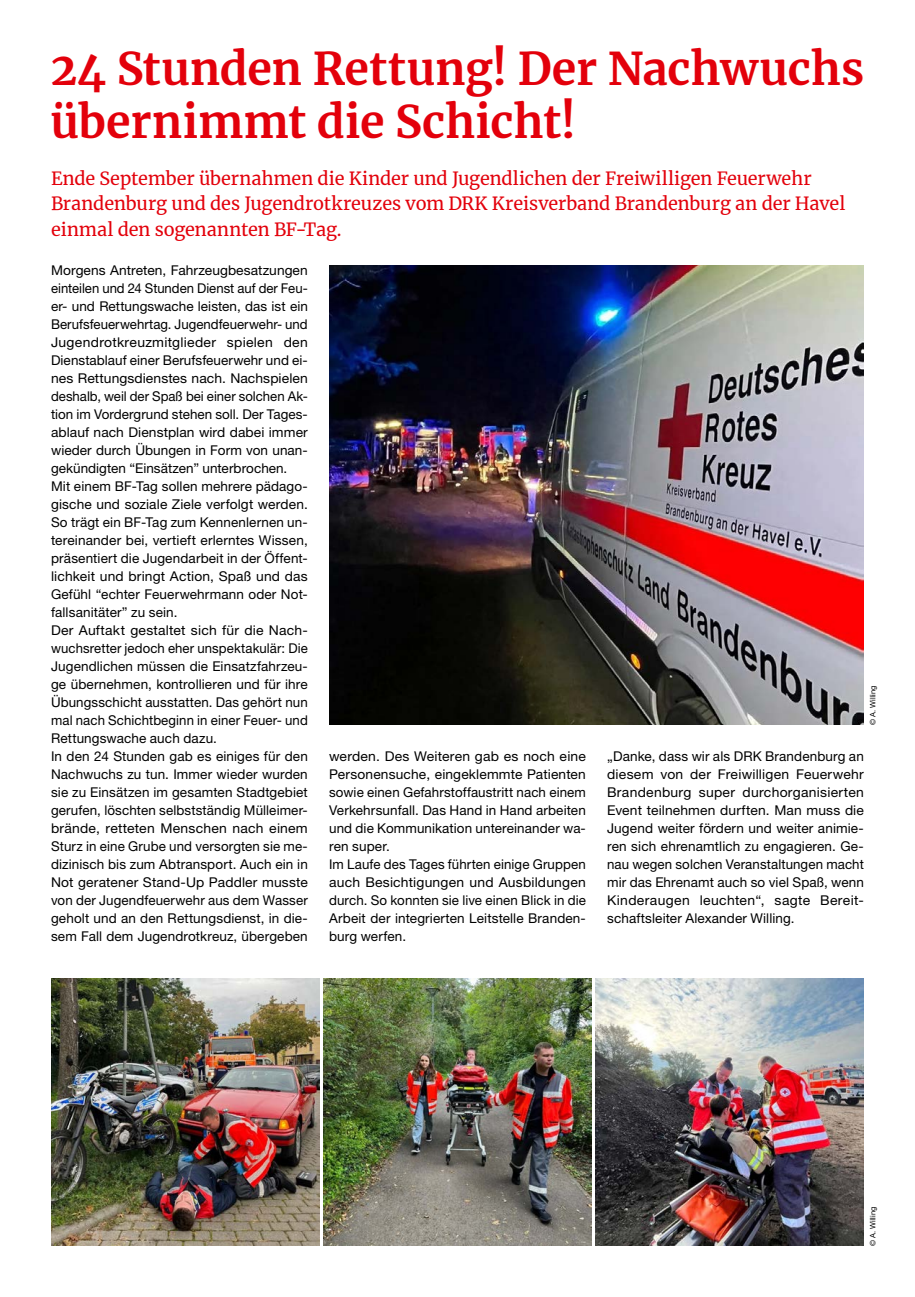
<style>
.page{position:relative;width:915px;height:1297px;background:#fff}
.page>*{position:absolute;margin:0;border:0;box-sizing:border-box;transform-origin:0 0}
.MGB_Headline{font:700 44.55px/53.4px "Merriweather";color:#e3000b}
.MGB_Subline{font:18px/25.5px "Merriweather";letter-spacing:-.005em;color:#e3000b}
.MGB_Copy{font:13.5px/18px "Helvetica Neue LT Pro";letter-spacing:.01em;color:#000;text-align:justify}
.MGB_Fotocredits{font:7.5px "Helvetica Neue LT Pro";color:#000}
</style>
<div class="page">
<img style="left:329px;top:266px;width:534px;height:459px">
<img style="left:51px;top:978px;width:268px;height:268px">
<img style="left:323px;top:978px;width:268px;height:268px">
<img style="left:595px;top:978px;width:268px;height:268px">
<p class="MGB_Headline" style="left:50px;top:41px;width:815px">24 Stunden Rettung! Der Nachwuchs übernimmt die Schicht!</p>
<p class="MGB_Subline" style="left:51px;top:165px;width:795px">Ende September übernahmen die Kinder und Jugendlichen der Freiwilligen Feuerwehr<br>Brandenburg und des Jugendrotkreuzes vom DRK Kreisverband Brandenburg an der Havel einmal den sogenannten BF-Tag.</p>
<p class="MGB_Copy" style="left:51px;top:260px;width:258px">Morgens Antreten, Fahrzeugbesatzungen einteilen und 24 Stunden Dienst auf der Feu&shy;er- und Rettungswache leisten, das ist ein Berufsfeuerwehrtag. Jugendfeuerwehr- und Jugendrotkreuzmitglieder spielen den Dienstablauf einer Berufsfeuerwehr und ei&shy;nes Rettungsdienstes nach. Nachspielen deshalb, weil der Spaß bei einer solchen Ak&shy;tion im Vordergrund stehen soll. Der Tages&shy;ablauf nach Dienstplan wird dabei immer wieder durch Übungen in Form von unan&shy;gekündigten “Einsätzen” unterbrochen.</p>
<p class="MGB_Copy" style="left:51px;top:476px;width:258px">Mit einem BF-Tag sollen mehrere pädago&shy;gische und soziale Ziele verfolgt werden.<br>So trägt ein BF-Tag zum Kennenlernen un&shy;tereinander bei, vertieft erlerntes Wissen, präsentiert die Jugendarbeit in der Öffent&shy;lichkeit und bringt Action, Spaß und das Gefühl “echter Feuerwehrmann oder Not&shy;fallsanitäter” zu sein.</p>
<p class="MGB_Copy" style="left:51px;top:620px;width:258px">Der Auftakt gestaltet sich für die Nach&shy;wuchsretter jedoch eher unspektakulär: Die Jugendlichen müssen die Einsatzfahrzeu&shy;ge übernehmen, kontrollieren und für ihre Übungsschicht ausstatten. Das gehört nun mal nach Schichtbeginn in einer Feuer- und Rettungswache auch dazu.</p>
<p class="MGB_Copy" style="left:51px;top:746px;width:258px">In den 24 Stunden gab es einiges für den Nachwuchs zu tun. Immer wieder wurden sie zu Einsätzen im gesamten Stadtgebiet gerufen, löschten selbstständig Mülleimer&shy;brände, retteten Menschen nach einem Sturz in eine Grube und versorgten sie me&shy;dizinisch bis zum Abtransport. Auch ein in Not geratener Stand-Up Paddler musste von der Jugendfeuerwehr aus dem Wasser geholt und an den Rettungsdienst, in die&shy;sem Fall dem Jugendrotkreuz, übergeben</p>
<p class="MGB_Copy" style="left:329px;top:746px;width:258px">werden. Des Weiteren gab es noch eine Personensuche, eingeklemmte Patienten sowie einen Gefahrstoffaustritt nach einem Verkehrsunfall. Das Hand in Hand arbeiten und die Kommunikation untereinander wa&shy;ren super.</p>
<p class="MGB_Copy" style="left:329px;top:854px;width:258px">Im Laufe des Tages führten einige Gruppen auch Besichtigungen und Ausbildungen durch. So konnten sie live einen Blick in die Arbeit der integrierten Leitstelle Branden&shy;burg werfen.</p>
<p class="MGB_Fotocredits" style="left:867px;top:725px;width:41px;rotate:-90deg">© A. Willing</p>
<p class="MGB_Copy" style="left:607px;top:746px;width:258px">„Danke, dass wir als DRK Brandenburg an diesem von der Freiwilligen Feuerwehr Brandenburg super durchorganisierten Event teilnehmen durften. Man muss die Jugend weiter fördern und weiter animie&shy;ren sich ehrenamtlich zu engagieren. Ge&shy;nau wegen solchen Veranstaltungen macht mir das Ehrenamt auch so viel Spaß, wenn Kinderaugen leuchten“, sagte Bereit&shy;schaftsleiter Alexander Willing.</p>
<p class="MGB_Fotocredits" style="left:867px;top:1246px;width:41px;rotate:-90deg">© A. Willing</p>
</div>
